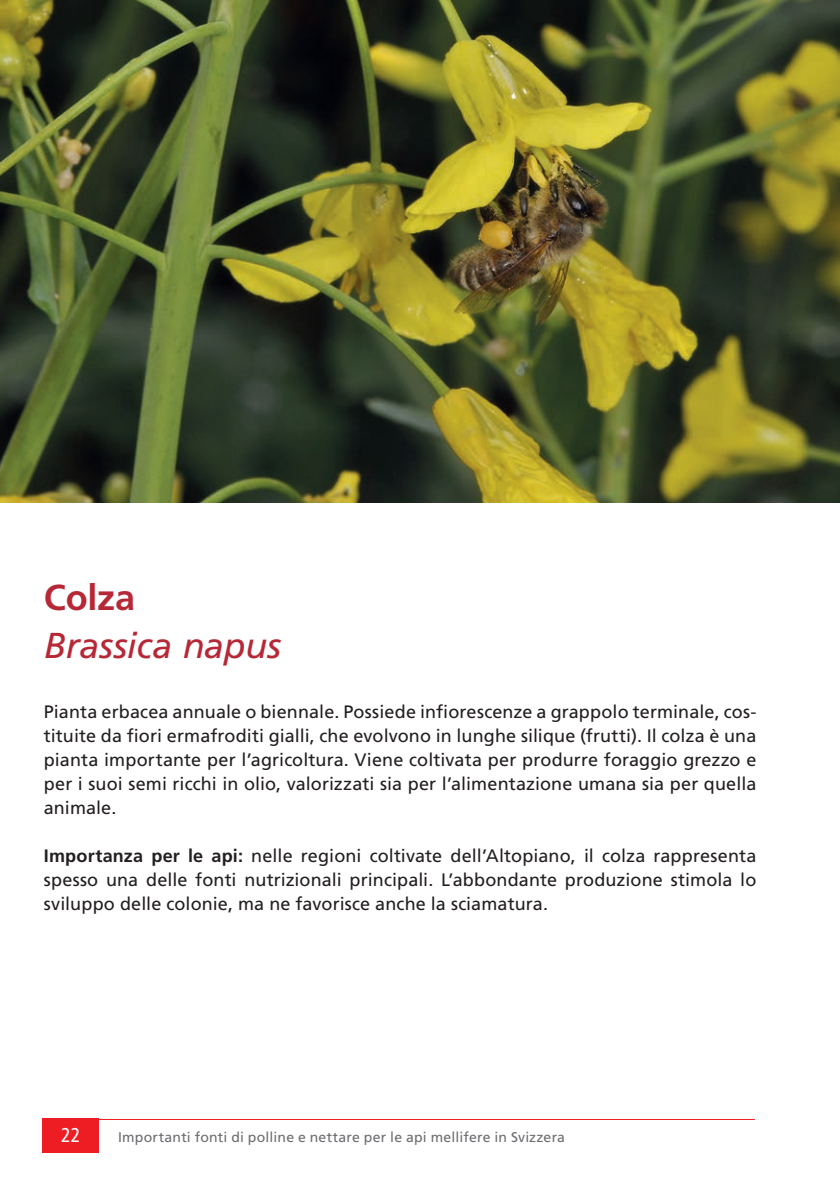
<style>
.page{position:relative;width:840px;height:1191px;background:#fff}
.page>*{position:absolute;margin:0;border:0;box-sizing:border-box;transform-origin:0 0}
._1__Titel_rot{font:italic 36px "Frutiger";letter-spacing:-.01em;color:#b72837}
._1__Titel_rot-2{font:700 36px "Frutiger";letter-spacing:-.005em;color:#b72837}
.t1{font:condensed 20px "Frutiger";color:#fff}
.Inhaltsverzeichnis{font:18px/24px "Frutiger";letter-spacing:.005em;color:#231f20;text-align:justify}
.t2{font:14px "Frutiger";letter-spacing:.015em;color:#6c6d70}
.s1{font-weight:700}
</style>
<div class="page">
<hr style="left:44px;top:1119px;width:710px;height:1px;background:#ee1d23">
<div style="left:42px;top:1119px;width:57px;height:34px;background:#ee1d23"></div>
<img style="left:0;top:0;width:839px;height:503px">
<p class="_1__Titel_rot-2" style="left:44px;top:576px;width:93px">Colza</p>
<p class="_1__Titel_rot" style="left:44px;top:625px;width:239px">Brassica napus</p>
<p class="Inhaltsverzeichnis" style="left:44px;top:700px;width:713px">Pianta erbacea annuale o biennale. Possiede infiorescenze a grappolo terminale, cos&shy;tituite da fiori ermafroditi gialli, che evolvono in lunghe silique (frutti). Il colza è una pianta importante per l’agricoltura. Viene coltivata per produrre foraggio grezzo e per i suoi semi ricchi in olio, valorizzati sia per l’alimentazione umana sia per quella animale.</p>
<p class="Inhaltsverzeichnis" style="left:44px;top:844px;width:713px"><span class="s1">Importanza per le api:</span> nelle regioni coltivate dell’Altopiano, il colza rappresenta spesso una delle fonti nutrizionali principali. L’abbondante produzione stimola lo sviluppo delle colonie, ma ne favorisce anche la sciamatura.</p>
<p class="t1" style="left:61px;top:1123px;width:21px">22</p>
<p class="t2" style="left:118px;top:1128px;width:448px">Importanti fonti di polline e nettare per le api mellifere in Svizzera</p>
</div>
